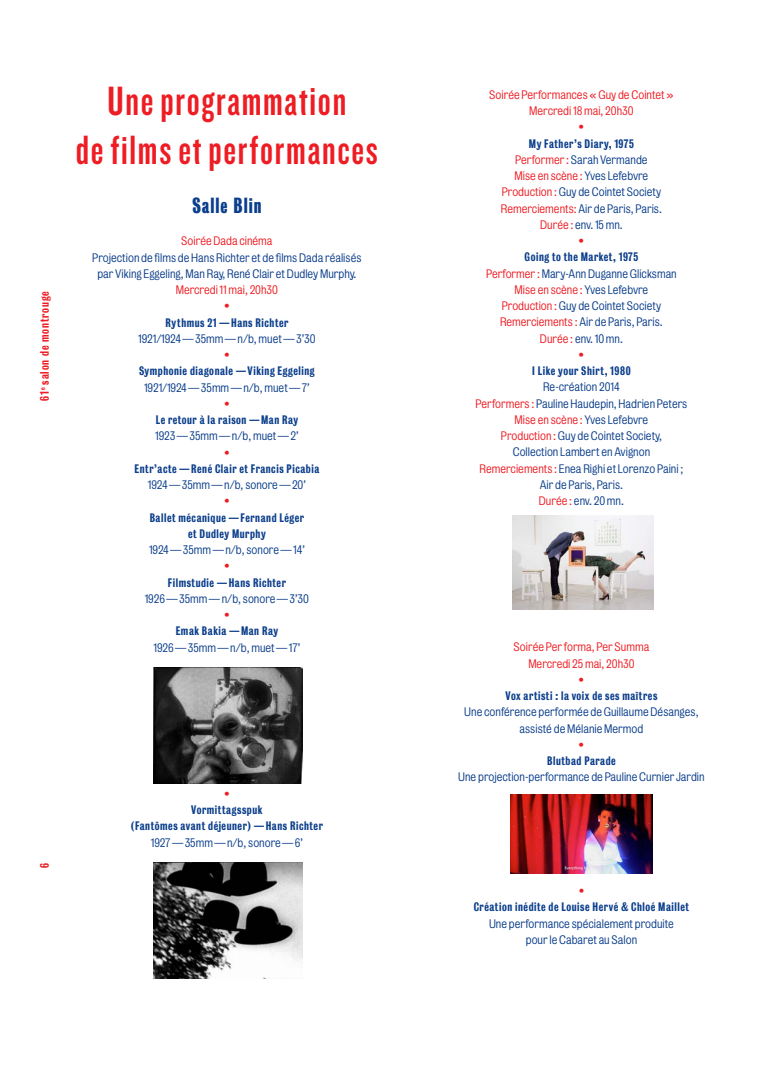
<style>
.page{position:relative;width:780px;height:1088px;background:#fff}
.page>*{position:absolute;margin:0;border:0;box-sizing:border-box;transform-origin:0 0}
.t1{font:42.5px/48.8px "Knockout HTF48 Featherweight";letter-spacing:.04em;color:#ee1d23;text-align:center}
.t2{font:20px "Bureau Grotesque One Seven";letter-spacing:.05em;color:#0b3e8b}
.t3{font:11.25px/16.2px "Bureau Grotesque Five One";color:#0b3e8b;text-align:center}
.t4{font:11.25px/16.2px "Bureau Grotesque Three Five";letter-spacing:.05em;color:#0b3e8b;text-align:center}
.t5{font:11.25px/16.2px "Bureau Grotesque Five One";color:#ee1d23;text-align:center}
.t6{font:11.25px "Bureau Grotesque Three Five";letter-spacing:.08em;color:#ee1d23}
.s1{color:#ee1d23}
</style>
<div class="page">
<img style="left:153px;top:863px;width:149px;height:115px">
<img style="left:512px;top:515px;width:141px;height:94px">
<img style="left:153px;top:668px;width:149px;height:115px">
<img style="left:510px;top:794px;width:142px;height:80px">
<p class="t6" style="left:38px;top:401px;width:111px;rotate:-90deg">61<sup>e</sup> salon de montrouge</p>
<h1 class="t1" style="left:76px;top:77px;width:303px">Une programmation<br>de films et performances</h1>
<h2 class="t2" style="left:192px;top:194px;width:71px">Salle Blin</h2>
<p class="t5" style="left:181px;top:233px;width:93px">Soirée Dada cinéma</p>
<p class="t3" style="left:92px;top:249px;width:271px">Projection de films de Hans Richter et de films Dada réalisés par Viking Eggeling, Man Ray, René Clair et Dudley Murphy.</p>
<p class="t5" style="left:176px;top:282px;width:104px">Mercredi 11 mai, 20h30 •</p>
<p class="t4" style="left:165px;top:314px;width:124px">Rythmus 21 —Hans Richter</p>
<p class="t3" style="left:138px;top:330px;width:179px">1921/1924—35mm—n/b, muet—3’30</p>
<p class="t5" style="left:224px;top:347px;width:7px">•</p>
<p class="t4" style="left:139px;top:363px;width:177px">Symphonie diagonale —Viking Eggeling</p>
<p class="t3" style="left:144px;top:379px;width:167px">1921/1924—35mm—n/b, muet—7’</p>
<p class="t5" style="left:224px;top:395px;width:7px">•</p>
<p class="t4" style="left:156px;top:412px;width:144px">Le retour à la raison —Man Ray</p>
<p class="t3" style="left:155px;top:428px;width:145px">1923—35mm—n/b, muet—2’</p>
<p class="t5" style="left:224px;top:444px;width:7px">•</p>
<p class="t4" style="left:134px;top:460px;width:186px">Entr’acte —René Clair et Francis Picabia</p>
<p class="t3" style="left:148px;top:477px;width:159px">1924—35mm—n/b, sonore—20’</p>
<p class="t5" style="left:224px;top:493px;width:7px">•</p>
<p class="t4" style="left:150px;top:509px;width:156px">Ballet mécanique —Fernand Léger et Dudley Murphy</p>
<p class="t3" style="left:149px;top:542px;width:157px">1924—35mm—n/b, sonore—14’</p>
<p class="t5" style="left:224px;top:558px;width:7px">•</p>
<p class="t4" style="left:168px;top:574px;width:120px">Filmstudie —Hans Richter</p>
<p class="t3" style="left:145px;top:590px;width:166px">1926—35mm— n/b, sonore—3’30</p>
<p class="t5" style="left:224px;top:607px;width:7px">•</p>
<p class="t4" style="left:176px;top:623px;width:104px">Emak Bakia —Man Ray</p>
<p class="t3" style="left:153px;top:639px;width:148px">1926—35mm—n/b, muet—17’</p>
<p class="t6" style="left:38px;top:868px;width:6px;rotate:-90deg">6</p>
<p class="t5" style="left:224px;top:785px;width:7px">•</p>
<p class="t4" style="left:131px;top:802px;width:193px">Vormittagsspuk<br>(Fantômes avant déjeuner) —Hans Richter</p>
<p class="t3" style="left:151px;top:834px;width:154px">1927—35mm—n/b, sonore—6’</p>
<p class="t5" style="left:489px;top:87px;width:186px">Soirée Performances « Guy de Cointet »<br>Mercredi 18 mai, 20h30<br>•</p>
<p class="t4" style="left:529px;top:135px;width:106px">My Father’s Diary, 1975</p>
<p class="t3" style="left:501px;top:152px;width:162px"><span class="s1">Performer :</span> Sarah Vermande<br><span class="s1">Mise en scène :</span> Yves Lefebvre<br><span class="s1">Production :</span> Guy de Cointet Society<br><span class="s1">Remerciements:</span> Air de Paris, Paris.<br><span class="s1">Durée :</span> env. 15 mn.<br><span class="s1">•</span></p>
<p class="t4" style="left:524px;top:249px;width:115px">Going to the Market, 1975</p>
<p class="t3" style="left:486px;top:265px;width:192px"><span class="s1">Performer :</span> Mary-Ann Duganne Glicksman<br><span class="s1">Mise en scène :</span> Yves Lefebvre<br><span class="s1">Production :</span> Guy de Cointet Society<br><span class="s1">Remerciements :</span> Air de Paris, Paris.<br><span class="s1">Durée :</span> env. 10 mn.<br><span class="s1">•</span></p>
<p class="t4" style="left:532px;top:363px;width:100px">I Like your Shirt, 1980</p>
<p class="t3" style="left:475px;top:379px;width:213px">Re-création 2014<br><span class="s1">Performers :</span> Pauline Haudepin, Hadrien Peters<br><span class="s1">Mise en scène :</span> Yves Lefebvre<br><span class="s1">Production :</span> Guy de Cointet Society,<br>Collection Lambert en Avignon<br><span class="s1">Remerciements :</span> Enea Righi et Lorenzo Paini ;<br>Air de Paris, Paris.<br><span class="s1">Durée :</span> env. 20 mn.</p>
<p class="t5" style="left:513px;top:639px;width:137px">Soirée Per forma, Per Summa<br>Mercredi 25 mai, 20h30<br>•</p>
<p class="t4" style="left:505px;top:688px;width:153px">Vox artisti : la voix de ses maîtres</p>
<p class="t3" style="left:464px;top:704px;width:236px">Une conférence performée de Guillaume Désanges, assisté de Mélanie Mermod</p>
<p class="t5" style="left:578px;top:737px;width:7px">•</p>
<p class="t4" style="left:547px;top:753px;width:70px">Blutbad Parade</p>
<p class="t3" style="left:458px;top:769px;width:248px">Une projection-performance de Pauline Curnier Jardin</p>
<p class="t5" style="left:578px;top:883px;width:7px">•</p>
<p class="t4" style="left:473px;top:899px;width:217px">Création inédite de Louise Hervé &amp; Chloé Maillet</p>
<p class="t3" style="left:489px;top:915px;width:186px">Une performance spécialement produite pour le Cabaret au Salon</p>
</div>
